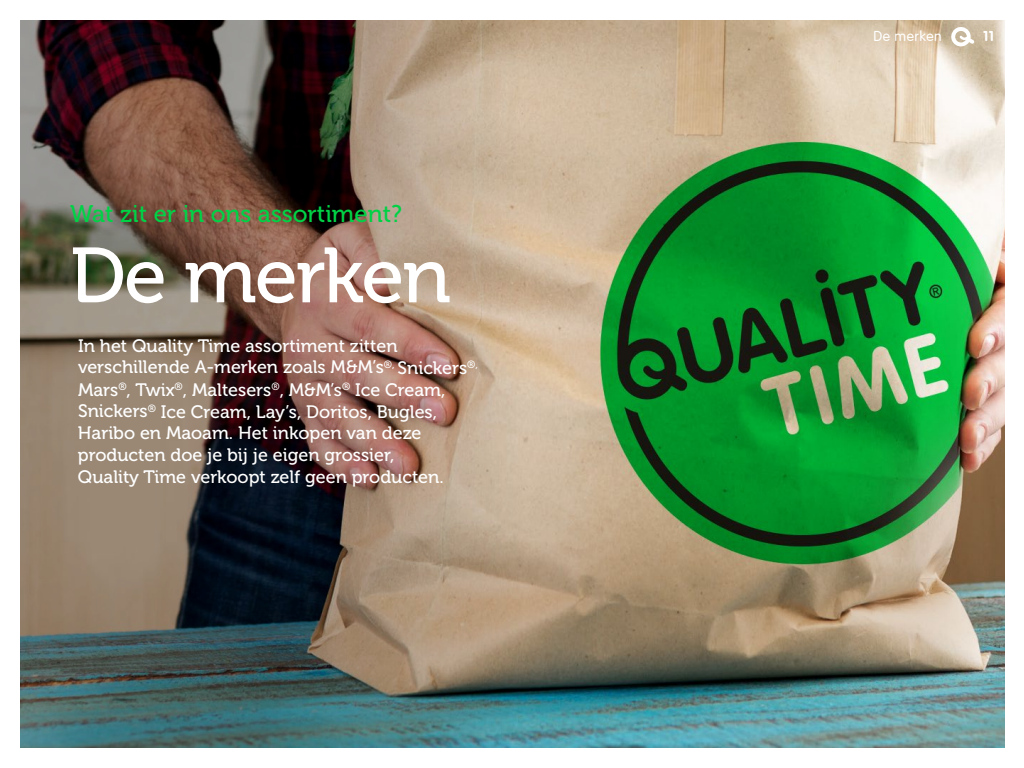
<style>
.page{position:relative;width:1024px;height:768px;background:#fff}
.page>*{position:absolute;margin:0;border:0;box-sizing:border-box;transform-origin:0 0}
.t1{font:77.8px "Museo 500";letter-spacing:-.025em;color:#fff}
.t2{font:24px "Museo 500";color:#00d246}
.t3{font:18px/22px "Museo 500";color:#fff}
.t4{font:300 14px "VAG Rounded";letter-spacing:.035em;color:#fff}
.t5{font:14px "VAG Rounded Bold";color:#fff}
</style>
<div class="page">
<img style="left:546px;top:20px;width:458px;height:728px">
<img style="left:20px;top:20px;width:526px;height:728px">
<svg style="left:950px;top:26px;width:24px;height:22px"></svg>
<h2 class="t2" style="left:70px;top:201px;width:334px">Wat zit er in ons assortiment?</h2>
<h1 class="t1" style="left:70px;top:233px;width:383px">De merken</h1>
<p class="t3" style="left:78px;top:335px;width:402px">In het Quality Time assortiment zitten verschillende A-merken zoals M&amp;M’s<sup>®,</sup> Snickers<sup>®, </sup>Mars<sup>®</sup>, Twix<sup>®</sup>, Maltesers<sup>®</sup>, M&amp;M’s<sup>®</sup> Ice Cream, Snickers<sup>®</sup> Ice Cream, Lay’s, Doritos, Bugles, Haribo en Maoam. Het inkopen van deze producten doe je bij je eigen grossier,<br>Quality Time verkoopt zelf geen producten.</p>
<p class="t4" style="left:874px;top:28px;width:70px">De merken</p>
<p class="t5" style="left:983px;top:28px;width:12px">11</p>
</div>
